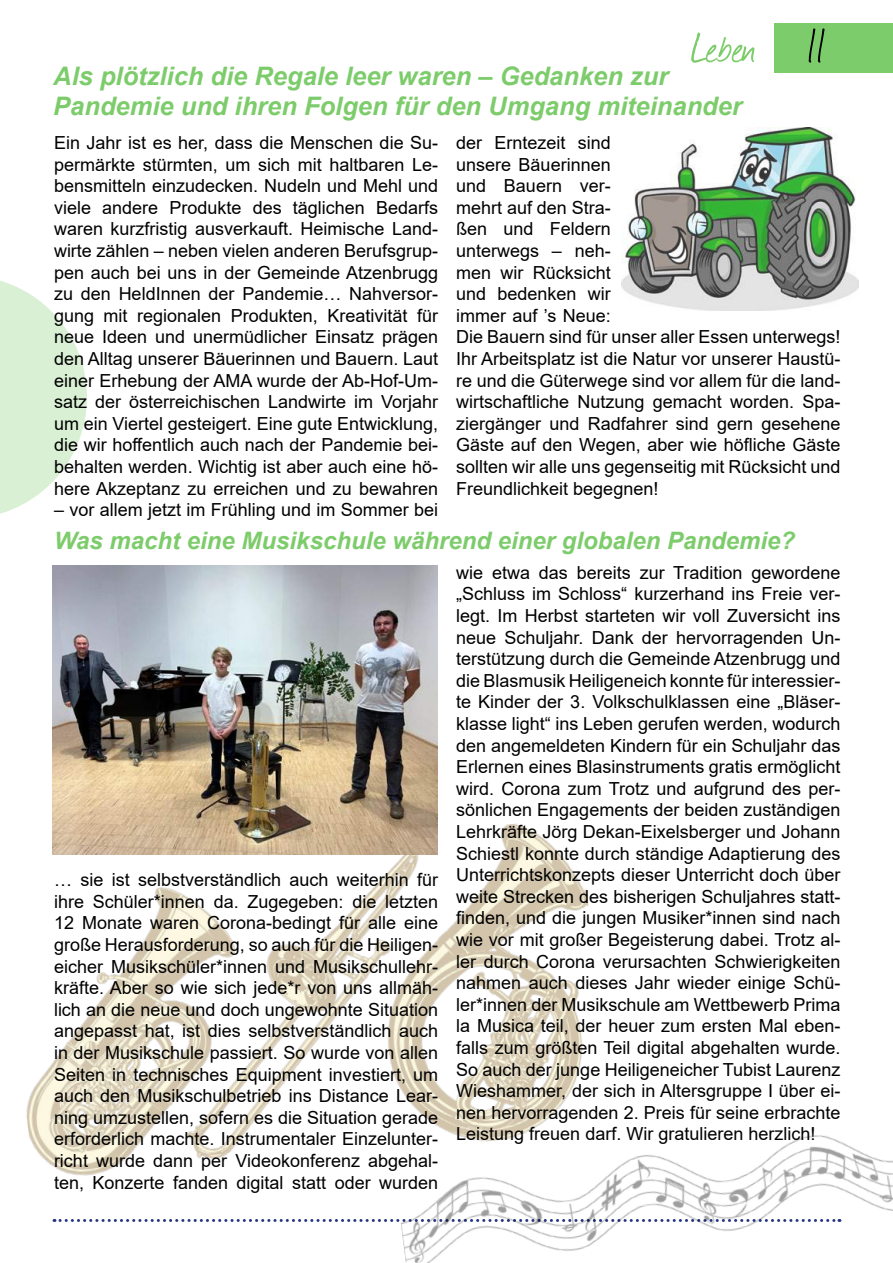
<style>
.page{position:relative;width:893px;height:1263px;background:#fff}
.page>*{position:absolute;margin:0;border:0;box-sizing:border-box;transform-origin:0 0}
.t1{font:51px "Journal";color:#7dcc6b}
.t2{font:italic 700 25.5px/30.6px "Arial";color:#7dcc6b}
.t3{font:italic 700 24px "Arial";color:#7dcc6b}
.t4{font:18px/21.6px "Arial";color:#000;text-align:justify}
.s1{color:#000}
</style>
<div class="page">
<svg style="left:54px;top:1219px;width:340px;height:3px"></svg>
<div style="left:774px;top:23px;width:119px;height:49px;background:#7dcc6b"></div>
<svg style="left:0;top:281px;width:87px;height:233px"></svg>
<img style="left:26px;top:816px;width:563px;height:360px">
<img style="left:394px;top:1110px;width:499px;height:153px">
<img style="left:52px;top:566px;width:385px;height:288px">
<img style="left:622px;top:128px;width:237px;height:182px">
<h1 class="t1" style="left:690px;top:12px;width:137px">Leben <span class="s1">11</span></h1>
<h2 class="t2" style="left:53px;top:61px;width:690px">Als plötzlich die Regale leer waren – Gedanken zur<br>Pandemie und ihren Folgen für den Umgang miteinander</h2>
<p class="t4" style="left:54px;top:132px;width:386px">Ein Jahr ist es her, dass die Menschen die Su&shy;permärkte stürmten, um sich mit haltbaren Le&shy;bensmitteln einzudecken. Nudeln und Mehl und viele andere Produkte des täglichen Bedarfs waren kurzfristig ausverkauft. Heimische Land&shy;wirte zählen – neben vielen anderen Berufsgrup&shy;pen auch bei uns in der Gemeinde Atzenbrugg zu den HeldInnen der Pandemie… Nahversor&shy;gung mit regionalen Produkten, Kreativität für neue Ideen und unermüdlicher Einsatz prägen den Alltag unserer Bäuerinnen und Bauern. Laut einer Erhebung der AMA wurde der Ab-Hof-Um&shy;satz der österreichischen Landwirte im Vorjahr um ein Viertel gesteigert. Eine gute Entwicklung, die wir hoffentlich auch nach der Pandemie bei&shy;behalten werden. Wichtig ist aber auch eine hö&shy;here Akzeptanz zu erreichen und zu bewahren</p>
<p class="t4" style="left:54px;top:499px;width:386px">– vor allem jetzt im Frühling und im Sommer bei</p>
<p class="t4" style="left:456px;top:132px;width:386px;text-align:left">der Erntezeit sind<br>unsere Bäuerinnen<br>und Bauern ver-<br>mehrt auf den Stra-<br>ßen und Feldern<br>unterwegs – neh-<br>men wir Rücksicht<br>und bedenken wir<br>immer auf ’s Neue:<br>Die Bauern sind für unser aller Essen unterwegs!<br>Ihr Arbeitsplatz ist die Natur vor unserer Haustü&shy;re und die Güterwege sind vor allem für die land&shy;wirtschaftliche Nutzung gemacht worden. Spa&shy;ziergänger und Radfahrer sind gern gesehene<br>Gäste auf den Wegen, aber wie höfliche Gäste sollten wir alle uns gegenseitig mit Rücksicht und<br>Freundlichkeit begegnen!</p>
<h3 class="t3" style="left:54px;top:525px;width:743px">Was macht eine Musikschule während einer globalen Pandemie?</h3>
<p class="t4" style="left:54px;top:869px;width:386px">… sie ist selbstverständlich auch weiterhin für ihre Schüler*innen da. Zugegeben: die letzten 12 Monate waren Corona-bedingt für alle eine große Herausforderung, so auch für die Heiligen&shy;eicher Musikschüler*innen und Musikschullehr&shy;kräfte. Aber so wie sich jede*r von uns allmäh&shy;lich an die neue und doch ungewohnte Situation angepasst hat, ist dies selbstverständlich auch in der Musikschule passiert. So wurde von allen Seiten in technisches Equipment investiert, um auch den Musikschulbetrieb ins Distance Lear&shy;ning umzustellen, sofern es die Situation gerade erforderlich machte. Instrumentaler Einzelunter&shy;richt wurde dann per Videokonferenz abgehal&shy;ten, Konzerte fanden digital statt oder wurden</p>
<p class="t4" style="left:456px;top:561px;width:386px">wie etwa das bereits zur Tradition gewordene „Schluss im Schloss“ kurzerhand ins Freie ver&shy;legt. Im Herbst starteten wir voll Zuversicht ins neue Schuljahr. Dank der hervorragenden Un&shy;terstützung durch die Gemeinde Atzenbrugg und die Blasmusik Heiligeneich konnte für interessier&shy;te Kinder der 3. Volkschulklassen eine „Bläser&shy;klasse light“ ins Leben gerufen werden, wodurch den angemeldeten Kindern für ein Schuljahr das Erlernen eines Blasinstruments gratis ermöglicht wird. Corona zum Trotz und aufgrund des per&shy;sönlichen Engagements der beiden zuständigen Lehrkräfte Jörg Dekan-Eixelsberger und Johann Schiestl konnte durch ständige Adaptierung des Unterrichtskonzepts dieser Unterricht doch über weite Strecken des bisherigen Schuljahres statt&shy;finden, und die jungen Musiker*innen sind nach wie vor mit großer Begeisterung dabei. Trotz al&shy;ler durch Corona verursachten Schwierigkeiten nahmen auch dieses Jahr wieder einige Schü&shy;ler*innen der Musikschule am Wettbewerb Prima la Musica teil, der heuer zum ersten Mal eben&shy;falls zum größten Teil digital abgehalten wurde.<br>So auch der junge Heiligeneicher Tubist Laurenz Wieshammer, der sich in Altersgruppe I über ei&shy;nen hervorragenden 2. Preis für seine erbrachte Leistung freuen darf. Wir gratulieren herzlich!</p>
</div>
